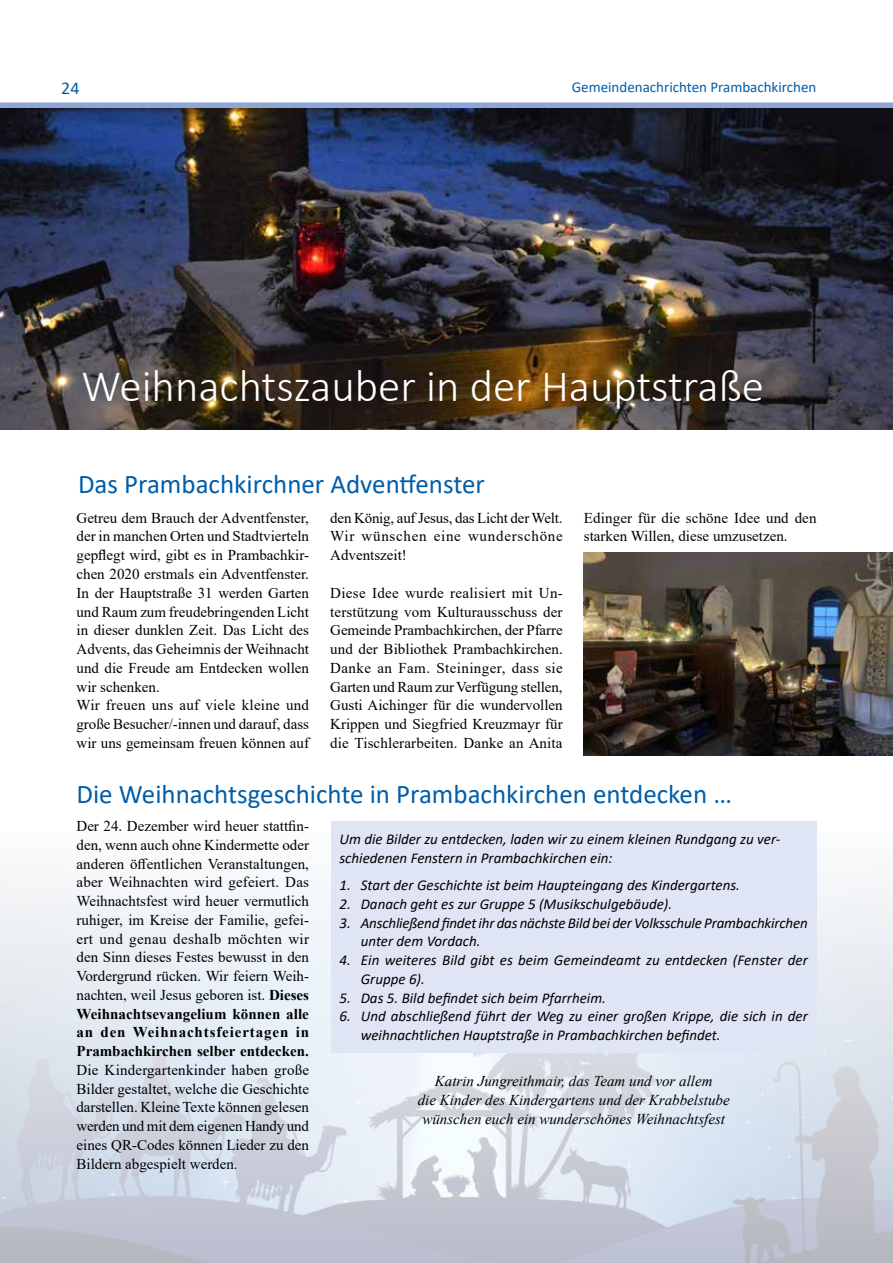
<style>
.page{position:relative;width:893px;height:1263px;background:#fff}
.page>*{position:absolute;margin:0;border:0;box-sizing:border-box;transform-origin:0 0}
.t1{font:300 45px "Calibri";color:#fff}
.t2{font:27px "Calibri";color:#005da9}
.t3{font:18px "Calibri";color:#005da9}
.t4{font:15px/18.8px "Times New Roman";color:#000;text-align:justify}
.t5{font:italic 15px/18.8px "Calibri";color:#000}
.t6{font:italic 15px/18.8px "Times New Roman";color:#000;text-align:center}
.t7{font:15px "Calibri";color:#005da9}
.s1{font-weight:700}
</style>
<div class="page">
<div style="left:0;top:102px;width:893px;height:6px;background:#8da6d6"></div>
<img style="left:0;top:833px;width:893px;height:430px">
<div style="left:331px;top:821px;width:485px;height:231px;background:#e0e5f5"></div>
<img style="left:0;top:108px;width:893px;height:321px">
<img style="left:584px;top:553px;width:309px;height:202px">
<p class="t3" style="left:61px;top:76px;width:20px">24</p>
<p class="t7" style="left:572px;top:77px;width:246px">Gemeindenachrichten Prambachkirchen</p>
<h1 class="t1" style="left:81px;top:359px;width:684px">Weihnachtszauber in der Hauptstraße</h1>
<h2 class="t2" style="left:78px;top:465px;width:408px">Das Prambachkirchner Adventfenster</h2>
<p class="t4" style="left:76px;top:508px;width:234px;text-align:left">Getreu dem Brauch der Adventfenster, der in manchen Orten und Stadtvierteln gepflegt wird, gibt es in Prambachkir&shy;chen 2020 erstmals ein Adventfenster.<br>In der Hauptstraße 31 werden Garten und Raum zum freudebringenden Licht in dieser dunklen Zeit. Das Licht des Advents, das Geheimnis der Weihnacht und die Freude am Entdecken wollen wir schenken.<br>Wir freuen uns auf viele kleine und große Besucher/-innen und darauf, dass wir uns gemeinsam freuen können auf</p>
<h2 class="t2" style="left:76px;top:775px;width:657px">Die Weihnachtsgeschichte in Prambachkirchen entdecken …</h2>
<p class="t4" style="left:76px;top:816px;width:234px">Der 24. Dezember wird heuer stattfin&shy;den, wenn auch ohne Kindermette oder anderen öffentlichen Veranstaltungen, aber Weihnachten wird gefeiert. Das Weihnachtsfest wird heuer vermutlich ruhiger, im Kreise der Familie, gefei&shy;ert und genau deshalb möchten wir den Sinn dieses Festes bewusst in den Vordergrund rücken. Wir feiern Weih&shy;nachten, weil Jesus geboren ist. <span class="s1">Dieses Weihnachtsevangelium können alle an den Weihnachtsfeiertagen in Prambachkirchen selber entdecken.</span></p>
<p class="t4" style="left:76px;top:1060px;width:234px">Die Kindergartenkinder haben große Bilder gestaltet, welche die Geschichte darstellen. Kleine Texte können gelesen werden und mit dem eigenen Handy und eines QR-Codes können Lieder zu den Bildern abgespielt werden.</p>
<p class="t4" style="left:330px;top:508px;width:234px">den König, auf Jesus, das Licht der Welt.<br>Wir wünschen eine wunderschöne Adventszeit!</p>
<p class="t4" style="left:330px;top:583px;width:234px">Diese Idee wurde realisiert mit Un&shy;terstützung vom Kulturausschuss der Gemeinde Prambachkirchen, der Pfarre und der Bibliothek Prambachkirchen.<br>Danke an Fam. Steininger, dass sie Garten und Raum zur Verfügung stellen, Gusti Aichinger für die wundervollen Krippen und Siegfried Kreuzmayr für die Tischlerarbeiten. Danke an Anita</p>
<p class="t4" style="left:584px;top:508px;width:234px">Edinger für die schöne Idee und den starken Willen, diese umzusetzen.</p>
<p class="t5" style="left:339px;top:829px;width:442px">Um die Bilder zu entdecken, laden wir zu einem kleinen Rundgang zu ver&shy;schiedenen Fenstern in Prambachkirchen ein:</p>
<p class="t5" style="left:339px;top:875px;width:402px">1. Start der Geschichte ist beim Haupteingang des Kindergartens.</p>
<p class="t5" style="left:339px;top:894px;width:334px">2. Danach geht es zur Gruppe 5 (Musikschulgebäude).</p>
<p class="t5" style="left:361px;top:913px;width:449px;text-indent:-21px">3. Anschließend findet ihr das nächste Bild bei der Volksschule Prambachkirchen unter dem Vordach.</p>
<p class="t5" style="left:361px;top:950px;width:449px;text-indent:-21px">4. Ein weiteres Bild gibt es beim Gemeindeamt zu entdecken (Fenster der<br>Gruppe 6).</p>
<p class="t5" style="left:339px;top:988px;width:268px">5. Das 5. Bild befindet sich beim Pfarrheim.</p>
<p class="t5" style="left:361px;top:1006px;width:449px;text-indent:-21px">6. Und abschließend führt der Weg zu einer großen Krippe, die sich in der weihnachtlichen Hauptstraße in Prambachkirchen befindet.</p>
<p class="t6" style="left:418px;top:1071px;width:313px">Katrin Jungreithmair, das Team und vor allem<br>die Kinder des Kindergartens und der Krabbelstube wünschen euch ein wunderschönes Weihnachtsfest</p>
</div>
